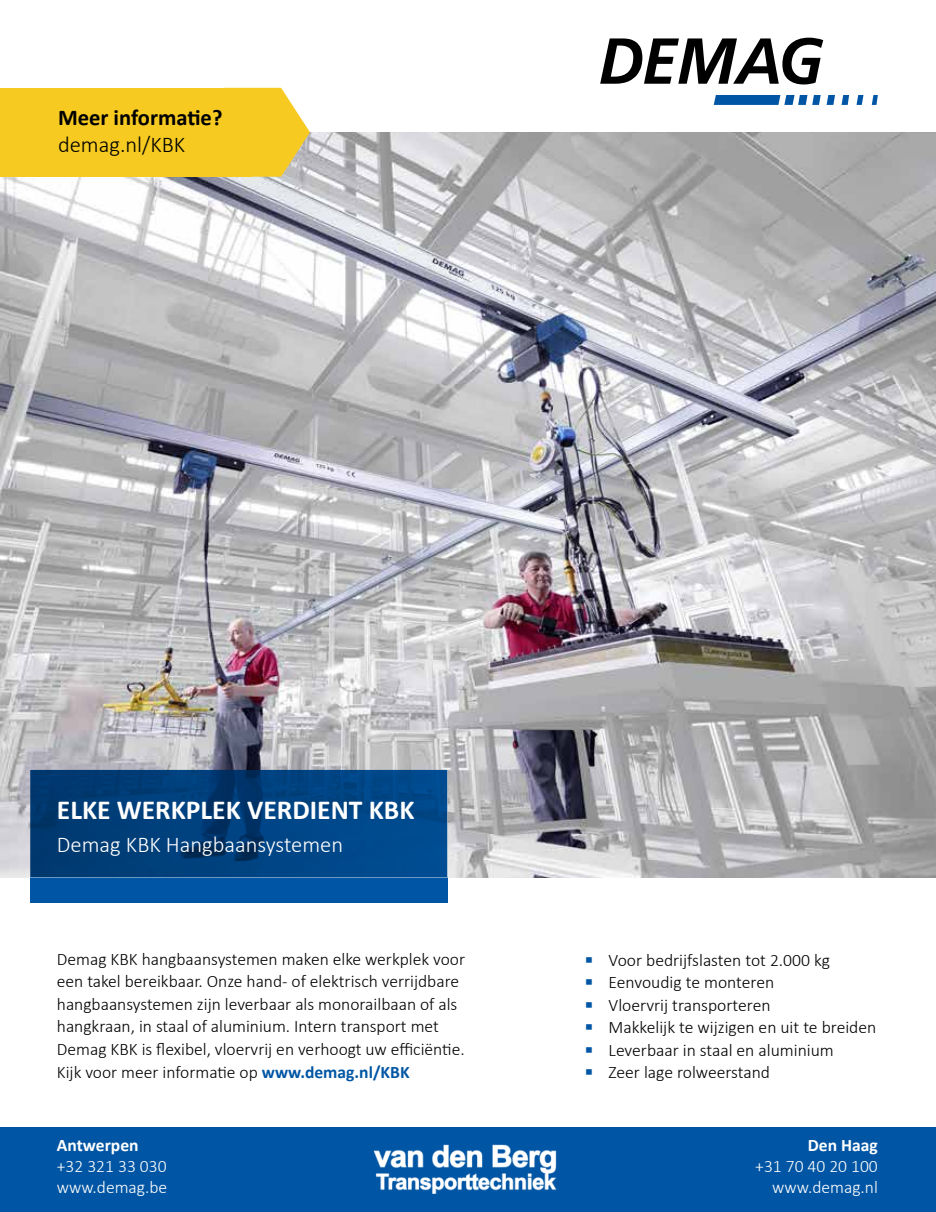
<style>
.page{position:relative;width:936px;height:1212px;background:#fff}
.page>*{position:absolute;margin:0;border:0;box-sizing:border-box;transform-origin:0 0}
.t1{font:700 27.6px "Calibri";color:#fff}
.t2{font:300 22.5px "Calibri";color:#fff}
.t3{font:700 22.5px "Calibri";color:#000}
.t4{font:300 22.5px "Calibri";color:#000}
.t5{font:300 17.55px/22.5px "Calibri";color:#000}
.t6{font:300 17.55px/21px "Calibri";color:#fff}
.t7{font:700 17.55px "Calibri";color:#fff}
.s1{font-weight:700;color:#0056a4}
.s2{font-family:"Microsoft New Tai Lue";font-weight:400;color:#0056a4}
</style>
<div class="page">
<img style="left:0;top:132px;width:935px;height:745px">
<div style="left:30px;top:877px;width:417px;height:25px;background:#0056a4"></div>
<svg style="left:30px;top:770px;width:417px;height:107px;background:#00407d"></svg>
<div style="left:0;top:1127px;width:935px;height:85px;background:#0056a4"></div>
<svg style="left:252px;top:88px;width:58px;height:89px;background:#efce50"></svg>
<div style="left:0;top:88px;width:252px;height:89px;background:#f6ca21"></div>
<img style="left:373px;top:1144px;width:184px;height:50px">
<svg style="left:600px;top:38px;width:223px;height:46px"></svg>
<svg style="left:841px;top:95px;width:8px;height:10px"></svg>
<svg style="left:826px;top:95px;width:9px;height:10px"></svg>
<svg style="left:713px;top:95px;width:107px;height:10px"></svg>
<svg style="left:856px;top:95px;width:7px;height:10px"></svg>
<svg style="left:871px;top:95px;width:6px;height:10px"></svg>
<p class="t3" style="left:58px;top:103px;width:166px">Meer informatie?</p>
<p class="t4" style="left:58px;top:131px;width:129px">demag.nl/KBK</p>
<h1 class="t1" style="left:57px;top:792px;width:359px">ELKE WERKPLEK VERDIENT KBK</h1>
<p class="t2" style="left:57px;top:830px;width:288px">Demag KBK Hangbaansystemen</p>
<p class="t5" style="left:57px;top:947px;width:409px">Demag KBK hangbaansystemen maken elke werkplek voor een takel bereikbaar. Onze hand- of elektrisch verrijdbare hangbaansystemen zijn leverbaar als monorailbaan of als hangkraan, in staal of aluminium. Intern transport met Demag KBK is flexibel, vloervrij en verhoogt uw efficiëntie.<br>Kijk voor meer informatie op <span class="s1">www.demag.nl/KBK</span></p>
<p class="t7" style="left:57px;top:1134px;width:83px">Antwerpen</p>
<p class="t6" style="left:57px;top:1155px;width:112px">+32 321 33 030 www.demag.be</p>
<p class="t5" style="left:581px;top:948px;width:296px"><span class="s2">◾</span> Voor bedrijfslasten tot 2.000 kg<br><span class="s2">◾</span> Eenvoudig te monteren<br><span class="s2">◾</span> Vloervrij transporteren<br><span class="s2">◾</span> Makkelijk te wijzigen en uit te breiden <span class="s2">◾</span> Leverbaar in staal en aluminium<br><span class="s2">◾</span> Zeer lage rolweerstand</p>
<p class="t7" style="left:807px;top:1134px;width:72px">Den Haag</p>
<p class="t6" style="left:755px;top:1155px;width:124px;text-align:right">+31 70 40 20 100 www.demag.nl</p>
</div>
